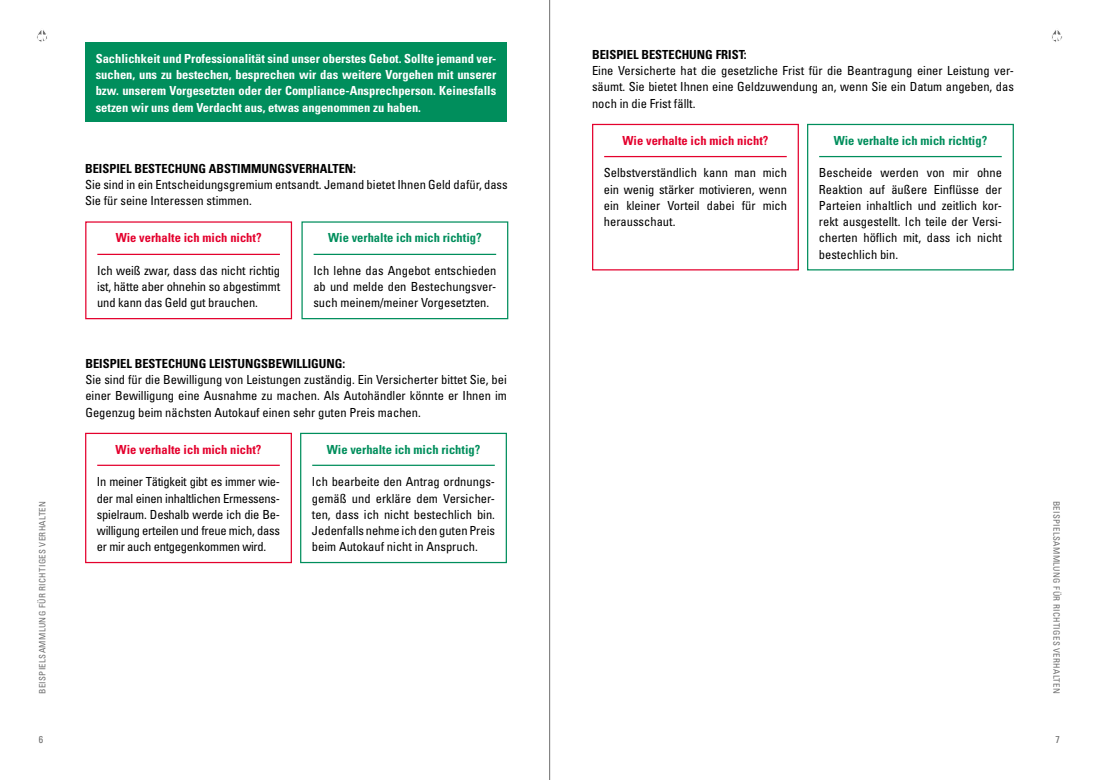
<style>
.page{position:relative;width:1099px;height:780px;background:#fff}
.page>*{position:absolute;margin:0;border:0;box-sizing:border-box;transform-origin:0 0}
.t1{font:condensed 12.5px/16.2px "Univers LT Std";color:#000;text-align:justify}
.t2{font:700 condensed 12.5px/16.2px "Univers LT Std";color:#fff;text-align:justify}
.t3{font:700 condensed 12.5px "Univers LT Std";color:#000}
.t4{font:700 condensed 12.5px "Univers LT Std";color:#008e5c}
.t5{font:700 condensed 12.5px "Univers LT Std";color:#e4012d}
.t6{font:condensed 10px "Univers LT Std";color:#6e6e6e}
.t7{font:condensed 8.75px "Univers LT Std";letter-spacing:.04em;color:#6e6e6e}
</style>
<div class="page">
<svg style="left:1052px;top:30px;width:10px;height:12px"></svg>
<svg style="left:37px;top:30px;width:10px;height:12px"></svg>
<div style="left:85px;top:43px;width:422px;height:79px;background:#008e5c"></div>
<div style="left:85px;top:221px;width:207px;height:98px;border:1px solid #e4012d"></div>
<div style="left:85px;top:433px;width:207px;height:130px;border:1px solid #e4012d"></div>
<div style="left:301px;top:221px;width:207px;height:98px;border:1px solid #008e5c"></div>
<div style="left:300px;top:433px;width:207px;height:130px;border:1px solid #008e5c"></div>
<hr style="left:97px;top:464px;width:183px;height:2px;background:#e4012d">
<hr style="left:312px;top:464px;width:183px;height:2px;background:#008e5c">
<hr style="left:97px;top:254px;width:183px;height:1px;background:#e4012d">
<hr style="left:313px;top:254px;width:183px;height:1px;background:#008e5c">
<div style="left:592px;top:124px;width:206px;height:146px;border:1px solid #e4012d"></div>
<div style="left:807px;top:124px;width:206px;height:146px;border:1px solid #008e5c"></div>
<hr style="left:604px;top:156px;width:182px;height:1px;background:#e4012d">
<hr style="left:819px;top:156px;width:182px;height:1px;background:#008e5c">
<hr style="left:549px;top:0;width:1px;height:780px;background:#6e6e6e">
<p class="t2" style="left:96px;top:50px;width:402px">Sachlichkeit und Professionalität sind unser oberstes Gebot. Sollte jemand ver&shy;suchen, uns zu bestechen, besprechen wir das weitere Vorgehen mit unserer bzw. unserem Vorgesetzten oder der Compliance-Ansprechperson. Keinesfalls setzen wir uns dem Verdacht aus, etwas angenommen zu haben.</p>
<p class="t3" style="left:85px;top:160px;width:272px">Beispiel Bestechung Abstimmungsverhalten:</p>
<p class="t1" style="left:85px;top:176px;width:424px">Sie sind in ein Entscheidungsgremium entsandt. Jemand bietet Ihnen Geld dafür, dass<br>Sie für seine Interessen stimmen.</p>
<p class="t5" style="left:116px;top:230px;width:147px">Wie verhalte ich mich nicht?</p>
<p class="t1" style="left:97px;top:262px;width:185px">Ich weiß zwar, dass das nicht richtig ist, hätte aber ohnehin so abgestimmt und kann das Geld gut brauchen.</p>
<p class="t4" style="left:328px;top:230px;width:155px">Wie verhalte ich mich richtig?</p>
<p class="t1" style="left:313px;top:262px;width:185px">Ich lehne das Angebot entschieden ab und melde den Bestechungsver&shy;such meinem/meiner Vorgesetzten.</p>
<p class="t3" style="left:85px;top:355px;width:261px">Beispiel Bestechung Leistungsbewilligung:</p>
<p class="t1" style="left:85px;top:371px;width:423px">Sie sind für die Bewilligung von Leistungen zuständig. Ein Versicherter bittet Sie, bei einer Bewilligung eine Ausnahme zu machen. Als Autohändler könnte er Ihnen im Gegenzug beim nächsten Autokauf einen sehr guten Preis machen.</p>
<p class="t3" style="left:592px;top:47px;width:156px">Beispiel Bestechung Frist:</p>
<p class="t1" style="left:592px;top:62px;width:423px">Eine Versicherte hat die gesetzliche Frist für die Beantragung einer Leistung ver&shy;säumt. Sie bietet Ihnen eine Geldzuwendung an, wenn Sie ein Datum angeben, das noch in die Frist fällt.</p>
<p class="t5" style="left:622px;top:133px;width:147px">Wie verhalte ich mich nicht?</p>
<p class="t1" style="left:604px;top:164px;width:185px">Selbstverständlich kann man mich ein wenig stärker motivieren, wenn ein kleiner Vorteil dabei für mich herausschaut.</p>
<p class="t4" style="left:833px;top:133px;width:155px">Wie verhalte ich mich richtig?</p>
<p class="t1" style="left:818px;top:164px;width:185px">Bescheide werden von mir ohne Reaktion auf äußere Einflüsse der Parteien inhaltlich und zeitlich kor&shy;rekt ausgestellt. Ich teile der Versi&shy;cherten höflich mit, dass ich nicht bestechlich bin.</p>
<p class="t5" style="left:116px;top:441px;width:147px">Wie verhalte ich mich nicht?</p>
<p class="t1" style="left:97px;top:473px;width:185px">In meiner Tätigkeit gibt es immer wie&shy;der mal einen inhaltlichen Ermessens&shy;spielraum. Deshalb werde ich die Be&shy;willigung erteilen und freue mich, dass er mir auch entgegenkommen wird.</p>
<p class="t4" style="left:327px;top:441px;width:155px">Wie verhalte ich mich richtig?</p>
<p class="t1" style="left:312px;top:473px;width:184px">Ich bearbeite den Antrag ordnungs&shy;gemäß und erkläre dem Versicher&shy;ten, dass ich nicht bestechlich bin.<br>Jedenfalls nehme ich den guten Preis beim Autokauf nicht in Anspruch.</p>
<p class="t7" style="left:37px;top:694px;width:194px;rotate:-90deg">BEISPIELSAMMLUNG FÜR RICHTIGES VERHALTEN</p>
<p class="t7" style="left:1062px;top:500px;width:194px;rotate:90deg">BEISPIELSAMMLUNG FÜR RICHTIGES VERHALTEN</p>
<p class="t6" style="left:39px;top:733px;width:6px">6</p>
<p class="t6" style="left:1055px;top:733px;width:6px">7</p>
</div>
